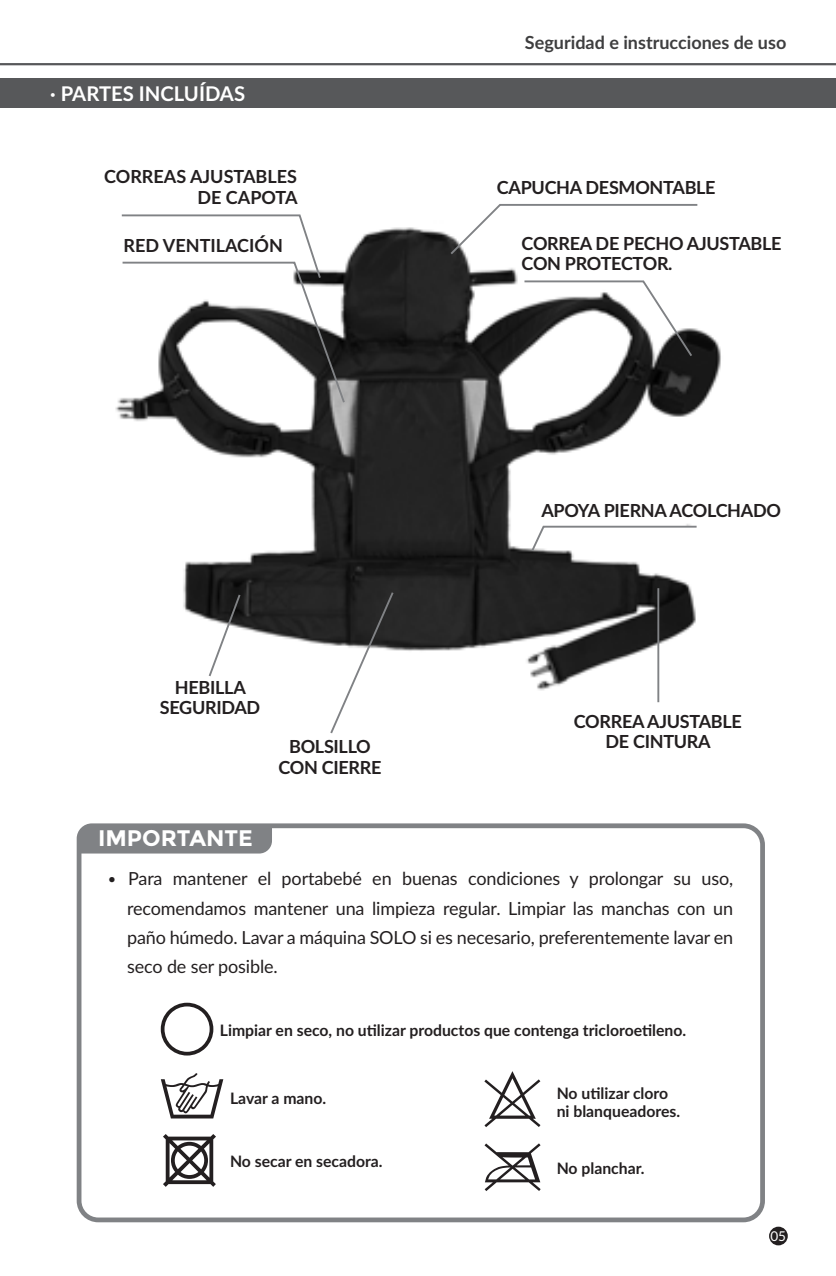
<style>
.page{position:relative;width:836px;height:1276px;background:#fff}
.page>*{position:absolute;margin:0;border:0;box-sizing:border-box;transform-origin:0 0}
.t1{font:700 22.5px "Montserrat";color:#fff}
.t2{font:700 20.25px "Lato";color:#fff}
.t3{font:18px/29.2px "Lato";letter-spacing:-.01em;color:#231f20;text-align:justify}
.t4{font:700 18px/20.2px "Lato";letter-spacing:-.015em;color:#231f20;text-align:center}
.t5{font:700 18px "Lato";color:#3e3e3f}
.t6{font:700 15.75px/18px "Lato";color:#231f20}
.t7{font:13.5px "Lato";color:#fff}
.s1{font-weight:300}
</style>
<div class="page">
<div style="left:0;top:78px;width:835px;height:30px;background:#57585a"></div>
<div style="left:769px;top:1226px;width:18px;height:19px;background:#231f20;border-radius:50%"></div>
<hr style="left:0;top:63px;width:835px;height:2px;background:#57585a">
<img style="left:115px;top:227px;width:606px;height:469px">
<svg style="left:448px;top:204px;width:251px;height:52px"></svg>
<svg style="left:120px;top:214px;width:226px;height:190px"></svg>
<svg style="left:529px;top:525px;width:169px;height:28px"></svg>
<hr style="left:657px;top:588px;width:2px;height:114px;background:#808285">
<svg style="left:207px;top:592px;width:35px;height:86px"></svg>
<svg style="left:328px;top:590px;width:67px;height:144px"></svg>
<svg style="left:522px;top:279px;width:172px;height:79px"></svg>
<svg style="left:76px;top:823px;width:689px;height:400px"></svg>
<div style="left:79px;top:826px;width:193px;height:27px;background:#808285"></div>
<svg style="left:159px;top:1001px;width:56px;height:55px"></svg>
<svg style="left:161px;top:1073px;width:62px;height:45px"></svg>
<svg style="left:163px;top:1134px;width:53px;height:52px"></svg>
<svg style="left:484px;top:1071px;width:56px;height:56px"></svg>
<svg style="left:484px;top:1143px;width:56px;height:48px"></svg>
<p class="t2" style="left:50px;top:79px;width:196px">· PARTES INCLUÍDAS</p>
<p class="t5" style="left:525px;top:29px;width:263px">Seguridad e instrucciones de uso</p>
<p class="t4" style="left:104px;top:166px;width:195px;text-align:right">CORREAS AJUSTABLES<br>DE CAPOTA</p>
<p class="t4" style="left:497px;top:176px;width:220px">CAPUCHA DESMONTABLE</p>
<p class="t4" style="left:521px;top:232px;width:261px;text-align:left">CORREA DE PECHO AJUSTABLE<br>CON PROTECTOR.</p>
<p class="t4" style="left:124px;top:234px;width:161px">RED VENTILACIÓN</p>
<p class="t4" style="left:160px;top:676px;width:102px">HEBILLA<br>SEGURIDAD</p>
<p class="t4" style="left:278px;top:736px;width:104px">BOLSILLO<br>CON CIERRE</p>
<p class="t1" style="left:98px;top:825px;width:156px">IMPORTANTE</p>
<p class="t4" style="left:541px;top:499px;width:241px">APOYA PIERNA ACOLCHADO</p>
<p class="t4" style="left:573px;top:710px;width:170px">CORREA AJUSTABLE<br>DE CINTURA</p>
<p class="t3" style="left:127px;top:863px;width:607px;text-indent:-20px"><span class="s1">•</span> Para mantener el portabebé en buenas condiciones y prolongar su uso, recomendamos mantener una limpieza regular. Limpiar las manchas con un paño húmedo. Lavar a máquina SOLO si es necesario, preferentemente lavar en seco de ser posible.</p>
<p class="t6" style="left:220px;top:1020px;width:468px">Limpiar en seco, no utilizar productos que contenga tricloroetileno.</p>
<p class="t6" style="left:230px;top:1088px;width:98px">Lavar a mano.</p>
<p class="t6" style="left:556px;top:1083px;width:125px">No utilizar cloro ni blanqueadores.</p>
<p class="t6" style="left:230px;top:1152px;width:154px">No secar en secadora.</p>
<p class="t6" style="left:556px;top:1158px;width:89px">No planchar.</p>
<p class="t7" style="left:770px;top:1226px;width:17px">05</p>
</div>
